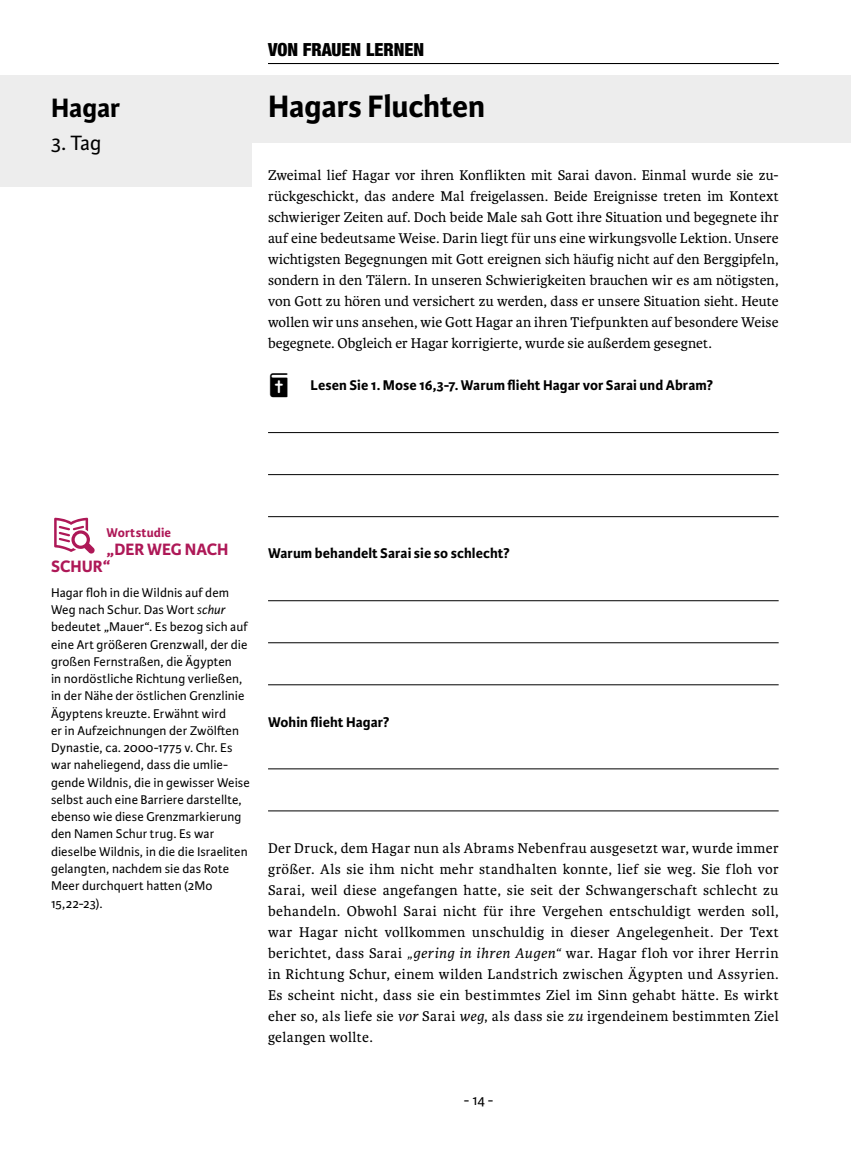
<style>
.page{position:relative;width:851px;height:1149px;background:#fff}
.page>*{position:absolute;margin:0;border:0;box-sizing:border-box;transform-origin:0 0}
.t1{font:700 33px "Karmina Sans";letter-spacing:-.005em;color:#000}
.t2{font:700 28.35px "Karmina Sans";color:#000}
.t3{font:22.05px "Karmina Sans";color:#000}
.t4{font:900 condensed 18px "Helvetica Neue";color:#000}
.t5{font:700 17.55px/17.2px "Karmina Sans";color:#ae1857}
.t6{font:15px/21px "Karmina Basic";letter-spacing:.015em;color:#000;text-align:justify}
.t7{font:700 15px "Karmina Sans";letter-spacing:.005em;color:#000}
.t8{font:15px "Karmina Sans";color:#000}
.t9{font:13.5px/17.2px "Karmina Sans";letter-spacing:.005em;color:#000}
.t10{font:700 13.5px "Karmina Sans";letter-spacing:.01em;color:#ae1857}
.s1{font-style:italic}
</style>
<div class="page">
<hr style="left:268px;top:63px;width:510px;height:1px;background:#000">
<div style="left:0;top:75px;width:850px;height:67px;background:#ededed"></div>
<hr style="left:268px;top:432px;width:510px;height:1px;background:#000">
<hr style="left:268px;top:474px;width:510px;height:1px;background:#000">
<hr style="left:268px;top:516px;width:510px;height:1px;background:#000">
<hr style="left:268px;top:600px;width:510px;height:1px;background:#000">
<hr style="left:268px;top:642px;width:510px;height:1px;background:#000">
<hr style="left:268px;top:684px;width:510px;height:1px;background:#000">
<hr style="left:268px;top:768px;width:510px;height:1px;background:#000">
<hr style="left:268px;top:810px;width:510px;height:1px;background:#000">
<div style="left:0;top:75px;width:251px;height:111px;background:#ededed"></div>
<h2 class="t2" style="left:51px;top:92px;width:71px">Hagar</h2>
<h3 class="t3" style="left:51px;top:131px;width:52px">3. Tag</h3>
<p class="t4" style="left:268px;top:34px;width:157px">VON FRAUEN LERNEN</p>
<h1 class="t1" style="left:268px;top:87px;width:219px">Hagars Fluchten</h1>
<p class="t6" style="left:268px;top:165px;width:512px">Zweimal lief Hagar vor ihren Konflikten mit Sarai davon. Einmal wurde sie zu&shy;rückgeschickt, das andere Mal freigelassen. Beide Ereignisse treten im Kontext schwieriger Zeiten auf. Doch beide Male sah Gott ihre Situation und begegnete ihr auf eine bedeutsame Weise. Darin liegt für uns eine wirkungsvolle Lektion. Unsere wichtigsten Begegnungen mit Gott ereignen sich häufig nicht auf den Berggipfeln, sondern in den Tälern. In unseren Schwierigkeiten brauchen wir es am nötigsten, von Gott zu hören und versichert zu werden, dass er unsere Situation sieht. Heute wollen wir uns ansehen, wie Gott Hagar an ihren Tiefpunkten auf besondere Weise begegnete. Obgleich er Hagar korrigierte, wurde sie außerdem gesegnet.</p>
<p class="t7" style="left:268px;top:377px;width:446px">★ Lesen Sie 1. Mose 16,3-7. Warum flieht Hagar vor Sarai und Abram?</p>
<p class="t10" style="left:106px;top:525px;width:66px">Wortstudie</p>
<p class="t5" style="left:51px;top:540px;width:179px;text-indent:55px">„DER WEG NACH<br>SCHUR“</p>
<p class="t9" style="left:51px;top:584px;width:200px">Hagar floh in die Wildnis auf dem<br>Weg nach Schur. Das Wort <span class="s1">schur </span>bedeutet „Mauer“. Es bezog sich auf eine Art größeren Grenzwall, der die großen Fernstraßen, die Ägypten<br>in nordöstliche Richtung verließen, in der Nähe der östlichen Grenzlinie<br>Ägyptens kreuzte. Erwähnt wird<br>er in Aufzeichnungen der Zwölften<br>Dynastie, ca. 2000-1775 v. Chr. Es war naheliegend, dass die umlie&shy;gende Wildnis, die in gewisser Weise selbst auch eine Barriere darstellte, ebenso wie diese Grenzmarkierung den Namen Schur trug. Es war dieselbe Wildnis, in die die Israeliten gelangten, nachdem sie das Rote<br>Meer durchquert hatten (2Mo<br>15,22-23).</p>
<p class="t7" style="left:268px;top:545px;width:243px">Warum behandelt Sarai sie so schlecht?</p>
<p class="t7" style="left:268px;top:713px;width:123px">Wohin flieht Hagar?</p>
<p class="t6" style="left:268px;top:837px;width:512px">Der Druck, dem Hagar nun als Abrams Nebenfrau ausgesetzt war, wurde immer größer. Als sie ihm nicht mehr standhalten konnte, lief sie weg. Sie floh vor Sarai, weil diese angefangen hatte, sie seit der Schwangerschaft schlecht zu behandeln. Obwohl Sarai nicht für ihre Vergehen entschuldigt werden soll, war Hagar nicht vollkommen unschuldig in dieser Angelegenheit. Der Text berichtet, dass Sarai <span class="s1">„gering in ihren Augen“</span> war. Hagar floh vor ihrer Herrin in Richtung Schur, einem wilden Landstrich zwischen Ägypten und Assyrien.<br>Es scheint nicht, dass sie ein bestimmtes Ziel im Sinn gehabt hätte. Es wirkt eher so, als liefe sie <span class="s1">vor</span> Sarai <span class="s1">weg</span>, als dass sie <span class="s1">zu</span> irgendeinem bestimmten Ziel gelangen wollte.</p>
<p class="t8" style="left:464px;top:1091px;width:31px">- 14 -</p>
</div>
